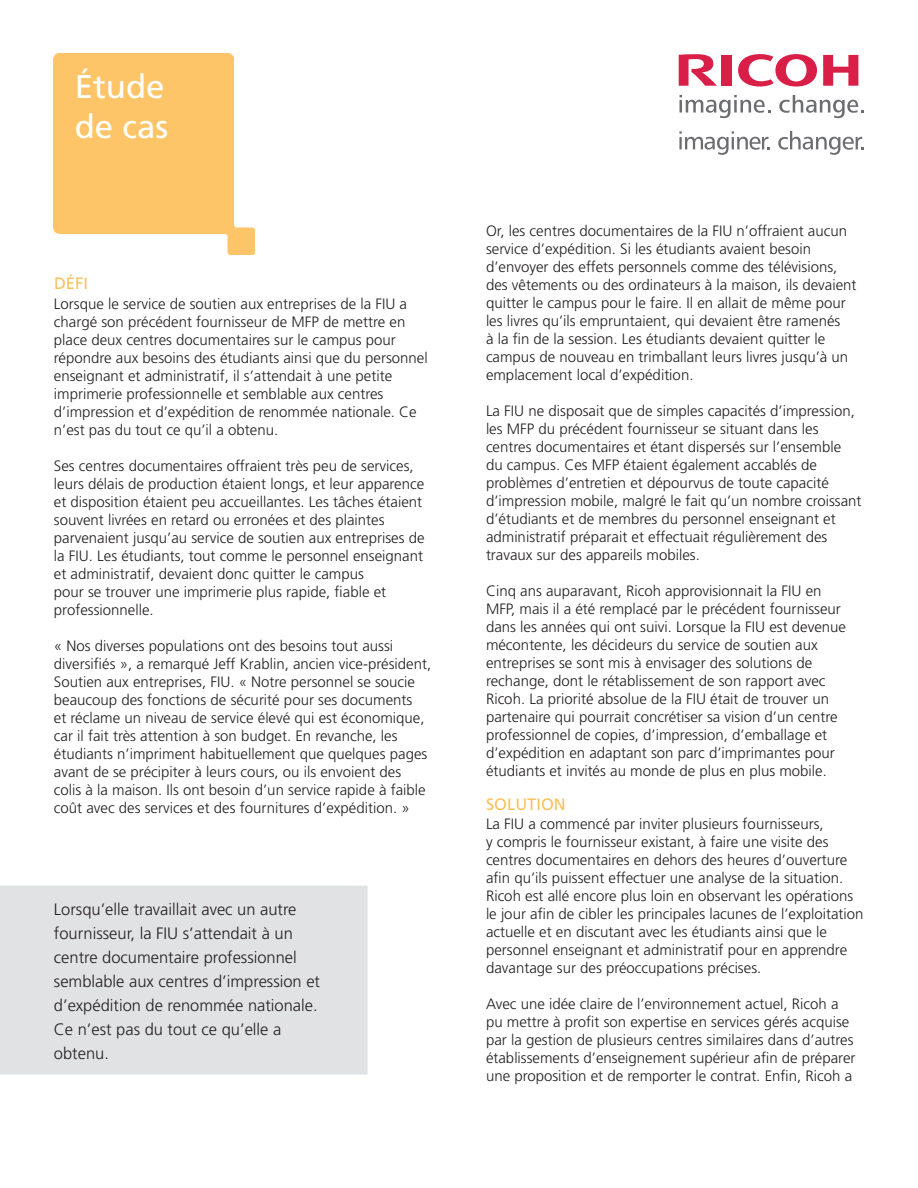
<style>
.page{position:relative;width:918px;height:1188px;background:#fff}
.page>*{position:absolute;margin:0;border:0;box-sizing:border-box;transform-origin:0 0}
.t1{font:33px/39.6px "Frutiger LT Std";color:#fff}
.t2{font:300 16.5px/24px "Frutiger LT Std";color:#231f20}
.t3{font:16.5px "Frutiger LT Std";color:#f9c15c}
.t4{font:300 15px/18px "Frutiger LT Std";color:#231f20}
</style>
<div class="page">
<img style="left:54px;top:54px;width:201px;height:201px">
<svg style="left:738px;top:54px;width:79px;height:33px"></svg>
<svg style="left:823px;top:55px;width:35px;height:31px"></svg>
<div style="left:722px;top:55px;width:10px;height:31px;background:#d91e47"></div>
<svg style="left:679px;top:54px;width:38px;height:32px"></svg>
<svg style="left:680px;top:95px;width:90px;height:24px"></svg>
<svg style="left:779px;top:95px;width:85px;height:24px"></svg>
<svg style="left:679px;top:131px;width:91px;height:24px"></svg>
<svg style="left:778px;top:131px;width:86px;height:24px"></svg>
<div style="left:1px;top:886px;width:366px;height:188px;background:#e1e2e4"></div>
<div style="left:0;top:886px;width:368px;height:189px;border:1px solid #e1e2e4"></div>
<p class="t1" style="left:75px;top:67px;width:95px">Étude de cas</p>
<p class="t3" style="left:54px;top:274px;width:35px">DÉFI</p>
<p class="t4" style="left:54px;top:295px;width:375px">Lorsque le service de soutien aux entreprises de la FIU a chargé son précédent fournisseur de MFP de mettre en place deux centres documentaires sur le campus pour répondre aux besoins des étudiants ainsi que du personnel enseignant et administratif, il s’attendait à une petite imprimerie professionnelle et semblable aux centres d’impression et d’expédition de renommée nationale. Ce n’est pas du tout ce qu’il a obtenu.</p>
<p class="t4" style="left:54px;top:457px;width:372px">Ses centres documentaires offraient très peu de services, leurs délais de production étaient longs, et leur apparence et disposition étaient peu accueillantes. Les tâches étaient souvent livrées en retard ou erronées et des plaintes parvenaient jusqu’au service de soutien aux entreprises de la FIU. Les étudiants, tout comme le personnel enseignant et administratif, devaient donc quitter le campus<br>pour se trouver une imprimerie plus rapide, fiable et professionnelle.</p>
<p class="t4" style="left:54px;top:637px;width:379px">« Nos diverses populations ont des besoins tout aussi diversifiés », a remarqué Jeff Krablin, ancien vice-président, Soutien aux entreprises, FIU. « Notre personnel se soucie beaucoup des fonctions de sécurité pour ses documents<br>et réclame un niveau de service élevé qui est économique, car il fait très attention à son budget. En revanche, les étudiants n’impriment habituellement que quelques pages avant de se précipiter à leurs cours, ou ils envoient des colis à la maison. Ils ont besoin d’un service rapide à faible coût avec des services et des fournitures d’expédition. »</p>
<p class="t2" style="left:54px;top:897px;width:268px">Lorsqu’elle travaillait avec un autre fournisseur, la FIU s’attendait à un centre documentaire professionnel semblable aux centres d’impression et d’expédition de renommée nationale.<br>Ce n’est pas du tout ce qu’elle a obtenu.</p>
<p class="t4" style="left:486px;top:222px;width:372px">Or, les centres documentaires de la FIU n’offraient aucun service d’expédition. Si les étudiants avaient besoin d’envoyer des effets personnels comme des télévisions, des vêtements ou des ordinateurs à la maison, ils devaient quitter le campus pour le faire. Il en allait de même pour les livres qu’ils empruntaient, qui devaient être ramenés<br>à la fin de la session. Les étudiants devaient quitter le campus de nouveau en trimballant leurs livres jusqu’à un emplacement local d’expédition.</p>
<p class="t4" style="left:486px;top:402px;width:377px">La FIU ne disposait que de simples capacités d’impression, les MFP du précédent fournisseur se situant dans les centres documentaires et étant dispersés sur l’ensemble du campus. Ces MFP étaient également accablés de problèmes d’entretien et dépourvus de toute capacité d’impression mobile, malgré le fait qu’un nombre croissant d’étudiants et de membres du personnel enseignant et administratif préparait et effectuait régulièrement des travaux sur des appareils mobiles.</p>
<p class="t4" style="left:486px;top:582px;width:362px">Cinq ans auparavant, Ricoh approvisionnait la FIU en MFP, mais il a été remplacé par le précédent fournisseur dans les années qui ont suivi. Lorsque la FIU est devenue mécontente, les décideurs du service de soutien aux entreprises se sont mis à envisager des solutions de rechange, dont le rétablissement de son rapport avec Ricoh. La priorité absolue de la FIU était de trouver un partenaire qui pourrait concrétiser sa vision d’un centre professionnel de copies, d’impression, d’emballage et d’expédition en adaptant son parc d’imprimantes pour étudiants et invités au monde de plus en plus mobile.</p>
<p class="t3" style="left:486px;top:795px;width:81px">SOLUTION</p>
<p class="t4" style="left:486px;top:815px;width:379px">La FIU a commencé par inviter plusieurs fournisseurs,<br>y compris le fournisseur existant, à faire une visite des centres documentaires en dehors des heures d’ouverture afin qu’ils puissent effectuer une analyse de la situation.<br>Ricoh est allé encore plus loin en observant les opérations le jour afin de cibler les principales lacunes de l’exploitation actuelle et en discutant avec les étudiants ainsi que le personnel enseignant et administratif pour en apprendre davantage sur des préoccupations précises.</p>
<p class="t4" style="left:486px;top:995px;width:371px">Avec une idée claire de l’environnement actuel, Ricoh a pu mettre à profit son expertise en services gérés acquise par la gestion de plusieurs centres similaires dans d’autres établissements d’enseignement supérieur afin de préparer une proposition et de remporter le contrat. Enfin, Ricoh a</p>
</div>
